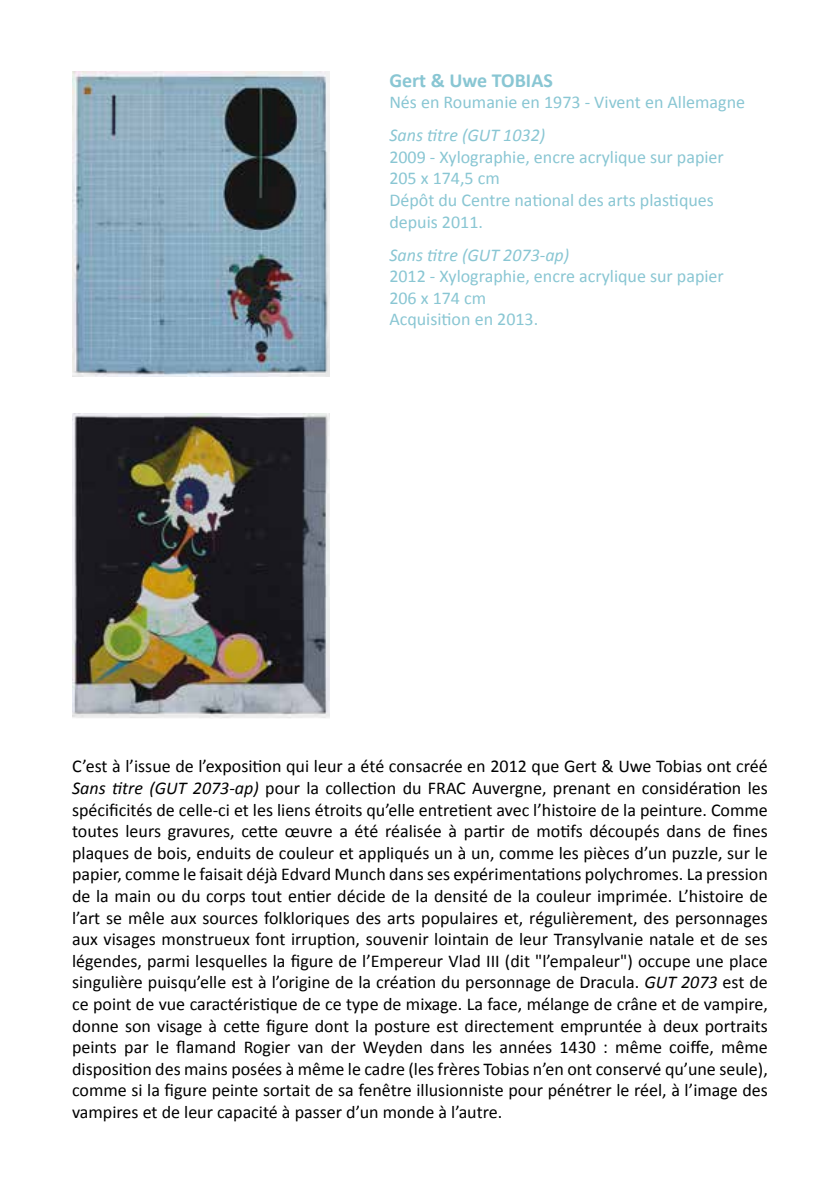
<style>
.page{position:relative;width:840px;height:1191px;background:#fff}
.page>*{position:absolute;margin:0;border:0;box-sizing:border-box;transform-origin:0 0}
.t1{font:700 20px "Calibri";color:#89c6d3}
.t2{font:18px/21.6px "Calibri";color:#000;text-align:justify}
.t3{font:18px/21.6px "Calibri";color:#89c6d3}
.t4{font:italic 18px "Calibri";color:#89c6d3}
.s1{font-style:italic}
</style>
<div class="page">
<img style="left:72px;top:71px;width:257px;height:306px">
<img style="left:72px;top:413px;width:257px;height:305px">
<p class="t1" style="left:389px;top:67px;width:165px">Gert &amp; Uwe TOBIAS</p>
<p class="t3" style="left:389px;top:91px;width:357px">Nés en Roumanie en 1973 - Vivent en Allemagne</p>
<p class="t4" style="left:389px;top:123px;width:157px">Sans titre (GUT 1032)</p>
<p class="t3" style="left:389px;top:146px;width:336px">2009 - Xylographie, encre acrylique sur papier<br>205 x 174,5 cm<br>Dépôt du Centre national des arts plastiques depuis 2011.</p>
<p class="t4" style="left:389px;top:242px;width:181px">Sans titre (GUT 2073-ap)</p>
<p class="t3" style="left:389px;top:265px;width:336px">2012 - Xylographie, encre acrylique sur papier<br>206 x 174 cm<br>Acquisition en 2013.</p>
<p class="t2" style="left:72px;top:755px;width:697px">C’est à l’issue de l’exposition qui leur a été consacrée en 2012 que Gert &amp; Uwe Tobias ont créé <span class="s1">Sans titre (GUT 2073-ap)</span> pour la collection du FRAC Auvergne, prenant en considération les spécificités de celle-ci et les liens étroits qu’elle entretient avec l’histoire de la peinture. Comme toutes leurs gravures, cette œuvre a été réalisée à partir de motifs découpés dans de fines plaques de bois, enduits de couleur et appliqués un à un, comme les pièces d’un puzzle, sur le papier, comme le faisait déjà Edvard Munch dans ses expérimentations polychromes. La pression de la main ou du corps tout entier décide de la densité de la couleur imprimée. L’histoire de l’art se mêle aux sources folkloriques des arts populaires et, régulièrement, des personnages aux visages monstrueux font irruption, souvenir lointain de leur Transylvanie natale et de ses légendes, parmi lesquelles la figure de l’Empereur Vlad III (dit "l’empaleur") occupe une place singulière puisqu’elle est à l’origine de la création du personnage de Dracula. <span class="s1">GUT 2073</span> est de ce point de vue caractéristique de ce type de mixage. La face, mélange de crâne et de vampire, donne son visage à cette figure dont la posture est directement empruntée à deux portraits peints par le flamand Rogier van der Weyden dans les années 1430 : même coiffe, même disposition des mains posées à même le cadre (les frères Tobias n’en ont conservé qu’une seule), comme si la figure peinte sortait de sa fenêtre illusionniste pour pénétrer le réel, à l’image des vampires et de leur capacité à passer d’un monde à l’autre.</p>
</div>
